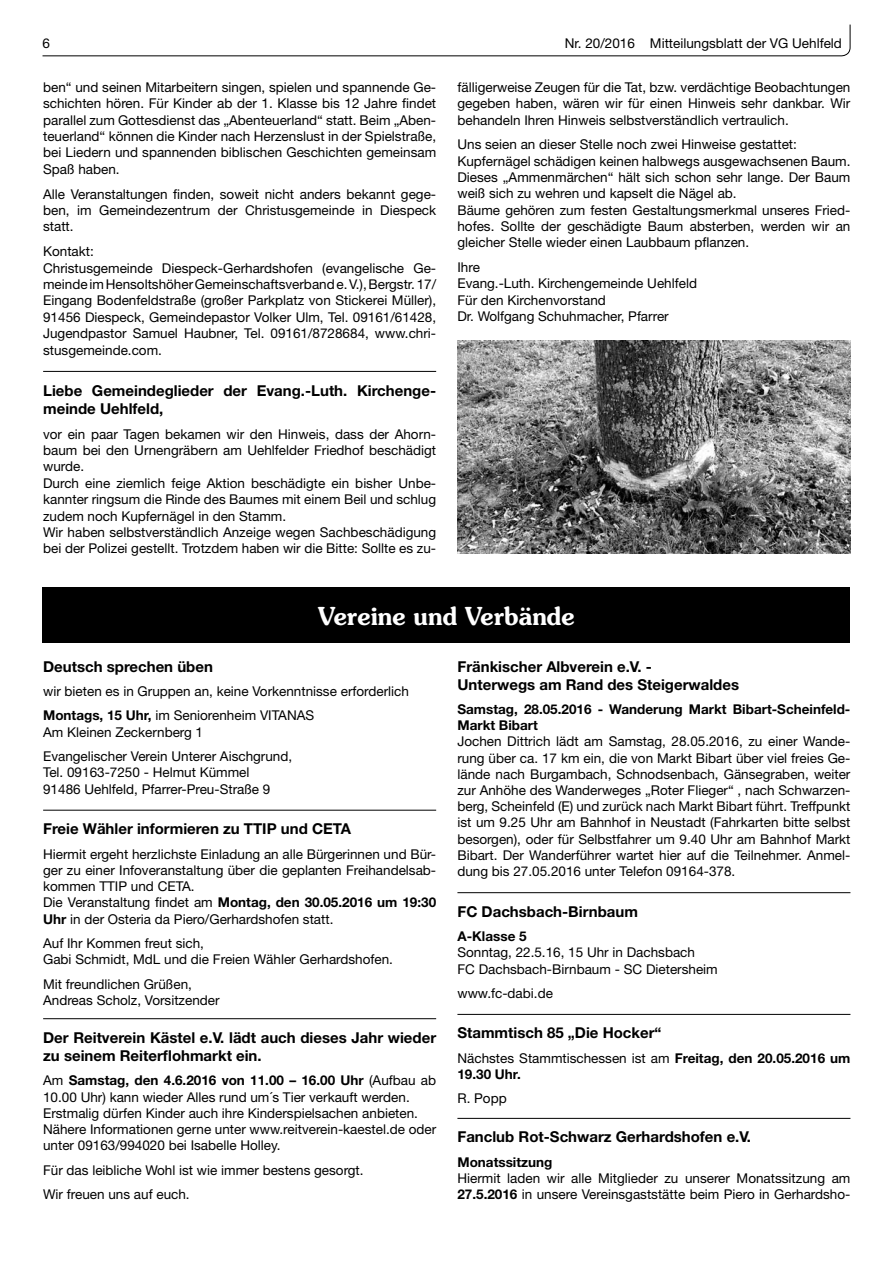
<style>
.page{position:relative;width:893px;height:1263px;background:#fff}
.page>*{position:absolute;margin:0;border:0;box-sizing:border-box;transform-origin:0 0}
.t1{font:600 24.75px "Souvenir";color:#fff;scale:.95 1}
.t2{font:700 15px/18px "Helvetica Neue";color:#000}
.t3{font:13.5px/16.4px "Helvetica Neue";color:#000}
.t4{font:700 13.5px/16.2px "Helvetica Neue";color:#000}
.s1{font-weight:700}
.s2{font-weight:400}
</style>
<div class="page">
<svg style="left:42px;top:24px;width:809px;height:33px"></svg>
<hr style="left:43px;top:371px;width:393px;height:1px;background:#000">
<img style="left:457px;top:340px;width:394px;height:213px">
<div style="left:43px;top:587px;width:807px;height:56px;background:#000"></div>
<hr style="left:43px;top:810px;width:393px;height:1px;background:#000">
<hr style="left:43px;top:1018px;width:393px;height:1px;background:#000">
<hr style="left:457px;top:892px;width:393px;height:1px;background:#000">
<hr style="left:457px;top:1014px;width:393px;height:1px;background:#000">
<hr style="left:457px;top:1118px;width:393px;height:1px;background:#000">
<p class="t3" style="left:43px;top:36px;width:9px">6</p>
<p class="t3" style="left:565px;top:36px;width:279px">Nr. 20/2016 Mitteilungsblatt der VG Uehlfeld</p>
<p class="t3" style="left:43px;top:80px;width:395px;text-align:justify">ben“ und seinen Mitarbeitern singen, spielen und spannende Ge&shy;schichten hören. Für Kinder ab der 1. Klasse bis 12 Jahre findet parallel zum Gottesdienst das „Abenteuerland“ statt. Beim „Aben&shy;teuerland“ können die Kinder nach Herzenslust in der Spielstraße, bei Liedern und spannenden biblischen Geschichten gemeinsam Spaß haben.</p>
<p class="t3" style="left:43px;top:187px;width:395px;text-align:justify">Alle Veranstaltungen finden, soweit nicht anders bekannt gege&shy;ben, im Gemeindezentrum der Christusgemeinde in Diespeck statt.</p>
<p class="t3" style="left:43px;top:245px;width:395px">Kontakt:<br>Christusgemeinde Diespeck-Gerhardshofen (evangelische Ge&shy;meinde im Hensoltshöher Gemeinschaftsverband e. V.), Bergstr. 17/ Eingang Bodenfeldstraße (großer Parkplatz von Stickerei Müller), 91456 Diespeck, Gemeindepastor Volker Ulm, Tel. 09161/61428, Jugendpastor Samuel Haubner, Tel. 09161/8728684, www.chri&shy;stusgemeinde.com.</p>
<p class="t2" style="left:43px;top:383px;width:395px">Liebe Gemeindeglieder der Evang.-Luth. Kirchenge&shy;meinde Uehlfeld,</p>
<p class="t3" style="left:43px;top:427px;width:395px">vor ein paar Tagen bekamen wir den Hinweis, dass der Ahorn&shy;baum bei den Urnengräbern am Uehlfelder Friedhof beschädigt wurde.<br>Durch eine ziemlich feige Aktion beschädigte ein bisher Unbe&shy;kannter ringsum die Rinde des Baumes mit einem Beil und schlug zudem noch Kupfernägel in den Stamm.<br>Wir haben selbstverständlich Anzeige wegen Sachbeschädigung bei der Polizei gestellt. Trotzdem haben wir die Bitte: Sollte es zu-</p>
<p class="t3" style="left:457px;top:80px;width:395px;text-align:justify">fälligerweise Zeugen für die Tat, bzw. verdächtige Beobachtungen gegeben haben, wären wir für einen Hinweis sehr dankbar. Wir behandeln Ihren Hinweis selbstverständlich vertraulich.</p>
<p class="t3" style="left:457px;top:138px;width:395px">Uns seien an dieser Stelle noch zwei Hinweise gestattet:<br>Kupfernägel schädigen keinen halbwegs ausgewachsenen Baum.<br>Dieses „Ammenmärchen“ hält sich schon sehr lange. Der Baum weiß sich zu wehren und kapselt die Nägel ab.<br>Bäume gehören zum festen Gestaltungsmerkmal unseres Fried&shy;hofes. Sollte der geschädigte Baum absterben, werden wir an gleicher Stelle wieder einen Laubbaum pflanzen.</p>
<p class="t3" style="left:457px;top:260px;width:241px">Ihre<br>Evang.-Luth. Kirchengemeinde Uehlfeld<br>Für den Kirchenvorstand<br>Dr. Wolfgang Schuhmacher, Pfarrer</p>
<h1 class="t1" style="left:318px;top:606px;width:271px">Vereine und Verbände</h1>
<p class="t2" style="left:43px;top:658px;width:171px">Deutsch sprechen üben</p>
<p class="t3" style="left:43px;top:680px;width:367px;line-height:24.5px">wir bieten es in Gruppen an, keine Vorkenntnisse erforderlich<br><span class="s1">Montags, 15 Uhr,</span> im Seniorenheim VITANAS</p>
<p class="t3" style="left:43px;top:721px;width:251px;line-height:24.5px">Am Kleinen Zeckernberg 1<br>Evangelischer Verein Unterer Aischgrund,</p>
<p class="t3" style="left:43px;top:766px;width:229px">Tel. 09163-7250 - Helmut Kümmel<br>91486 Uehlfeld, Pfarrer-Preu-Straße 9</p>
<p class="t2" style="left:43px;top:821px;width:310px">Freie Wähler informieren zu TTIP und CETA</p>
<p class="t3" style="left:43px;top:847px;width:395px">Hiermit ergeht herzlichste Einladung an alle Bürgerinnen und Bür&shy;ger zu einer Infoveranstaltung über die geplanten Freihandelsab&shy;kommen TTIP und CETA.<br>Die Veranstaltung findet am <span class="s1">Montag, den 30.05.2016 um 19:30<br>Uhr</span> in der Osteria da Piero/Gerhardshofen statt.</p>
<p class="t3" style="left:43px;top:936px;width:351px">Auf Ihr Kommen freut sich,<br>Gabi Schmidt, MdL und die Freien Wähler Gerhardshofen.</p>
<p class="t3" style="left:43px;top:977px;width:178px">Mit freundlichen Grüßen,<br>Andreas Scholz, Vorsitzender</p>
<p class="t2" style="left:43px;top:1030px;width:395px">Der Reitverein Kästel e.V. lädt auch dieses Jahr wieder zu seinem Reiterflohmarkt ein.</p>
<p class="t3" style="left:43px;top:1074px;width:395px">Am <span class="s1">Samstag, den 4.6.2016 von 11.00 – 16.00 Uhr</span> (Aufbau ab 10.00 Uhr) kann wieder Alles rund um´s Tier verkauft werden.<br>Erstmalig dürfen Kinder auch ihre Kinderspielsachen anbieten.<br>Nähere Informationen gerne unter www.reitverein-kaestel.de oder unter 09163/994020 bei Isabelle Holley.</p>
<p class="t3" style="left:43px;top:1159px;width:322px;line-height:24.5px">Für das leibliche Wohl ist wie immer bestens gesorgt.<br>Wir freuen uns auf euch.</p>
<p class="t2" style="left:457px;top:658px;width:283px">Fränkischer Albverein e.V. -<br>Unterwegs am Rand des Steigerwaldes</p>
<p class="t4" style="left:457px;top:702px;width:394px">Samstag, 28.05.2016 - Wanderung Markt Bibart-Scheinfeld-<br>Markt Bibart</p>
<p class="t3" style="left:457px;top:735px;width:395px;text-align:justify">Jochen Dittrich lädt am Samstag, 28.05.2016, zu einer Wande&shy;rung über ca. 17 km ein, die von Markt Bibart über viel freies Ge&shy;lände nach Burgambach, Schnodsenbach, Gänsegraben, weiter zur Anhöhe des Wanderweges „Roter Flieger“ , nach Schwarzen&shy;berg, Scheinfeld (E) und zurück nach Markt Bibart führt. Treffpunkt ist um 9.25 Uhr am Bahnhof in Neustadt (Fahrkarten bitte selbst besorgen), oder für Selbstfahrer um 9.40 Uhr am Bahnhof Markt Bibart. Der Wanderführer wartet hier auf die Teilnehmer. Anmel&shy;dung bis 27.05.2016 unter Telefon 09164-378.</p>
<p class="t2" style="left:457px;top:904px;width:182px">FC Dachsbach-Birnbaum</p>
<p class="t4" style="left:457px;top:929px;width:71px">A-Klasse 5</p>
<p class="t3" style="left:457px;top:946px;width:262px">Sonntag, 22.5.16, 15 Uhr in Dachsbach<br>FC Dachsbach-Birnbaum - SC Dietersheim</p>
<p class="t3" style="left:457px;top:986px;width:97px">www.fc-dabi.de</p>
<p class="t2" style="left:457px;top:1025px;width:206px">Stammtisch 85 „Die Hocker“</p>
<p class="t4" style="left:457px;top:1051px;width:394px"><span class="s2">Nächstes Stammtischessen ist am</span> Freitag, den 20.05.2016 um<br>19.30 Uhr.</p>
<p class="t3" style="left:457px;top:1092px;width:51px">R. Popp</p>
<p class="t2" style="left:457px;top:1129px;width:295px">Fanclub Rot-Schwarz Gerhardshofen e.V.</p>
<p class="t4" style="left:457px;top:1155px;width:96px">Monatssitzung</p>
<p class="t3" style="left:457px;top:1171px;width:395px">Hiermit laden wir alle Mitglieder zu unserer Monatssitzung am<br><span class="s1">27.5.2016</span> in unsere Vereinsgaststätte beim Piero in Gerhardsho-</p>
</div>
